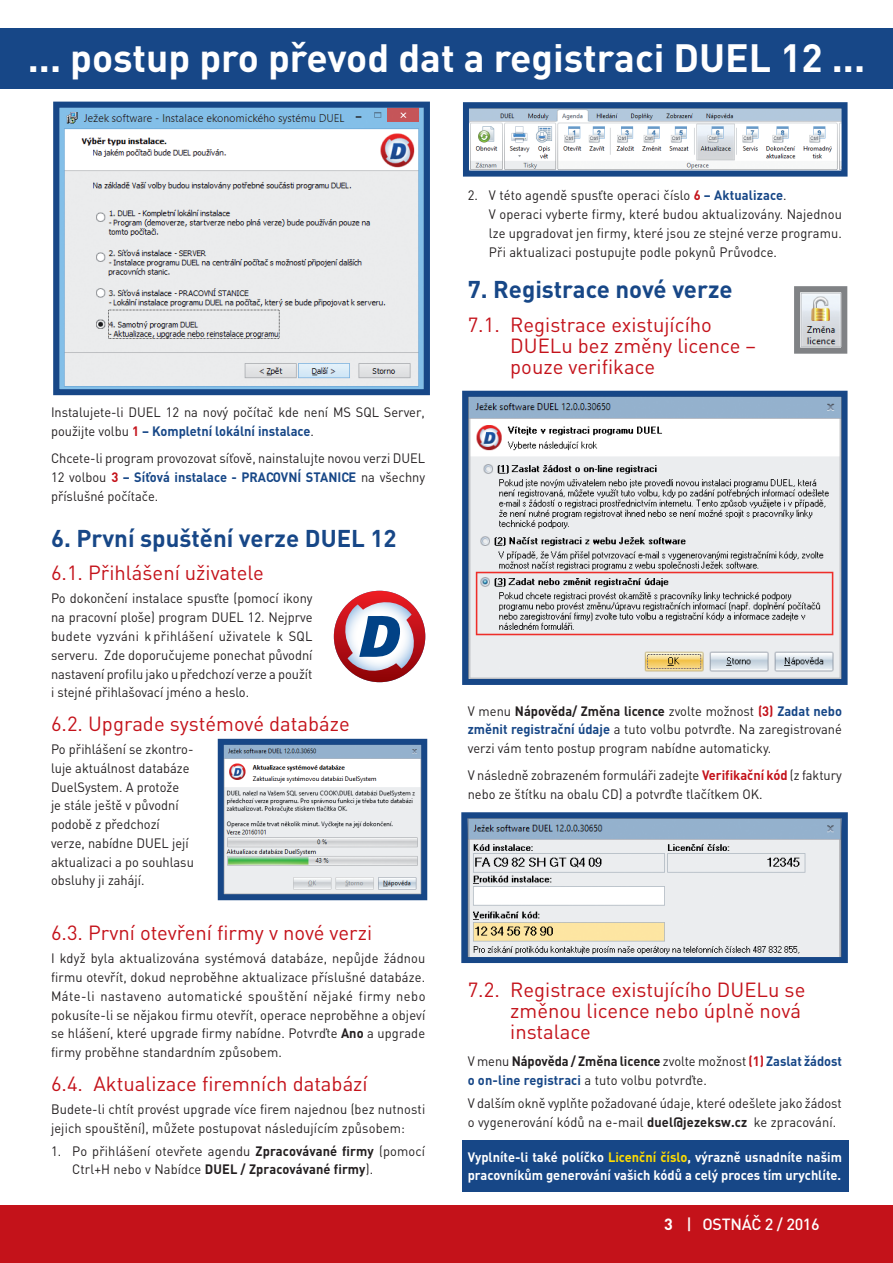
<style>
.page{position:relative;width:893px;height:1263px;background:#fff}
.page>*{position:absolute;margin:0;border:0;box-sizing:border-box;transform-origin:0 0}
.t1{font:700 39px "DINCE";color:#fff}
.t2{font:700 24px "DINCE";color:#174787}
.t3{font:20.25px/21px "DINCE";color:#c4121a}
.t4{font:500 16.05px "DINCE";letter-spacing:-.015em;color:#fff}
.t5{font:13.5px/18.8px "DINCE";color:#231f20;scale:.95 1}
.t6{font:700 13.5px/18px "DINCE";color:#fff;scale:.95 1}
.s1{font-weight:700;color:#c4121a}
.s2{font-weight:700;color:#174787}
.s3{font-weight:700}
.s4{color:#ffdc01}
</style>
<div class="page">
<div style="left:0;top:28px;width:893px;height:61px;background:#174787"></div>
<div style="left:462px;top:1141px;width:387px;height:51px;background:#174787"></div>
<div style="left:0;top:1205px;width:893px;height:58px;background:#c4121a"></div>
<svg style="left:463px;top:102px;width:385px;height:75px"></svg>
<svg style="left:461px;top:812px;width:387px;height:151px;background:#bec7d0"></svg>
<svg style="left:794px;top:286px;width:54px;height:68px;background:#b5b6b4"></svg>
<svg style="left:462px;top:390px;width:386px;height:295px;background:#c6cad2"></svg>
<svg style="left:217px;top:738px;width:211px;height:163px;background:#bcc6d1"></svg>
<svg style="left:53px;top:101px;width:377px;height:295px;background:#cad3dc"></svg>
<svg style="left:334px;top:591px;width:91px;height:91px"></svg>
<h1 class="t1" style="left:28px;top:32px;width:839px">... postup pro převod dat a registraci DUEL 12 ...</h1>
<p class="t5" style="left:51px;top:403px;width:395px">Instalujete-li DUEL 12 na nový počítač kde není MS SQL Server, použijte volbu <span class="s1">1</span> <span class="s2">– Kompletní lokální instalace</span>.</p>
<p class="t5" style="left:51px;top:449px;width:395px;text-align:justify">Chcete-li program provozovat síťově, nainstalujte novou verzi DUEL 12 volbou <span class="s1">3</span> <span class="s2">– Síťová instalace - PRACOVNÍ STANICE</span> na všechny příslušné počítače.</p>
<h2 class="t2" style="left:51px;top:522px;width:347px">6. První spuštění verze DUEL 12</h2>
<h3 class="t3" style="left:51px;top:562px;width:214px">6.1. Přihlášení uživatele</h3>
<p class="t5" style="left:51px;top:589px;width:277px;text-align:justify">Po dokončení instalace spusťte (pomocí ikony na pracovní ploše) program DUEL 12. Nejprve budete vyzváni k přihlášení uživatele k SQL serveru. Zde doporučujeme ponechat původní nastavení profilu jako u předchozí verze a použít i stejné přihlašovací jméno a heslo.</p>
<h3 class="t3" style="left:51px;top:712px;width:300px">6.2. Upgrade systémové databáze</h3>
<p class="t5" style="left:51px;top:739px;width:152px">Po přihlášení se zkontro&shy;luje aktuálnost databáze<br>DuelSystem. A protože<br>je stále ještě v původní podobě z předchozí verze, nabídne DUEL její aktualizaci a po souhlasu obsluhy ji zahájí.</p>
<h3 class="t3" style="left:51px;top:922px;width:323px">6.3. První otevření firmy v nové verzi</h3>
<p class="t5" style="left:51px;top:948px;width:396px;text-align:justify">I když byla aktualizována systémová databáze, nepůjde žádnou firmu otevřít, dokud neproběhne aktualizace příslušné databáze.<br>Máte-li nastaveno automatické spouštění nějaké firmy nebo pokusíte-li se nějakou firmu otevřít, operace neproběhne a objeví se hlášení, které upgrade firmy nabídne. Potvrďte <span class="s3">Ano</span> a upgrade firmy proběhne standardním způsobem.</p>
<h3 class="t3" style="left:51px;top:1072px;width:318px">6.4. Aktualizace firemních databází</h3>
<p class="t5" style="left:51px;top:1099px;width:395px">Budete-li chtít provést upgrade více firem najednou (bez nutnosti jejich spouštění), můžete postupovat následujícím způsobem:</p>
<p class="t5" style="left:72px;top:1141px;width:373px;text-indent:-21px">1. Po přihlášení otevřete agendu <span class="s3">Zpracovávané firmy</span> (pomocí<br>Ctrl+H nebo v Nabídce <span class="s3">DUEL / Zpracovávané firmy</span>).</p>
<p class="t5" style="left:489px;top:186px;width:373px;text-indent:-21px">2. V této agendě spusťte operaci číslo <span class="s1">6</span> <span class="s2">– Aktualizace</span>.<br>V operaci vyberte firmy, které budou aktualizovány. Najednou lze upgradovat jen firmy, které jsou ze stejné verze programu.<br>Při aktualizaci postupujte podle pokynů Průvodce.</p>
<h2 class="t2" style="left:468px;top:273px;width:266px">7. Registrace nové verze</h2>
<h3 class="t3" style="left:510px;top:313px;width:247px;text-indent:-43px">7.1. Registrace existujícího<br>DUELu bez změny licence – pouze verifikace</h3>
<p class="t5" style="left:468px;top:701px;width:395px;text-align:justify">V menu <span class="s3">Nápověda/ Změna licence</span> zvolte možnost <span class="s1">(3)</span> <span class="s2">Zadat nebo změnit registrační údaje</span> a tuto volbu potvrďte. Na zaregistrované verzi vám tento postup program nabídne automaticky.</p>
<p class="t5" style="left:468px;top:766px;width:395px">V následně zobrazeném formuláři zadejte <span class="s1">Verifikační kód</span> (z faktury nebo ze štítku na obalu CD) a potvrďte tlačítkem OK.</p>
<h3 class="t3" style="left:510px;top:978px;width:297px;text-indent:-43px">7.2. Registrace existujícího DUELu se změnou licence nebo úplně nová instalace</h3>
<p class="t5" style="left:468px;top:1051px;width:395px">V menu <span class="s3">Nápověda / Změna licence</span> zvolte možnost <span class="s1">(1)</span> <span class="s2">Zaslat žádost o on-line registraci</span> a tuto volbu potvrďte.</p>
<p class="t5" style="left:468px;top:1093px;width:395px">V dalším okně vyplňte požadované údaje, které odešlete jako žádost o vygenerování kódů na e-mail <span class="s3">duel@jezeksw.cz</span> ke zpracování.</p>
<p class="t6" style="left:468px;top:1147px;width:395px">Vyplníte-li také políčko <span class="s4">Licenční číslo</span>, výrazně usnadníte našim pracovníkům generování vašich kódů a celý proces tím urychlíte.</p>
<p class="t4" style="left:664px;top:1214px;width:157px"><span class="s3">3</span> | OSTNÁČ 2 / 2016</p>
</div>
